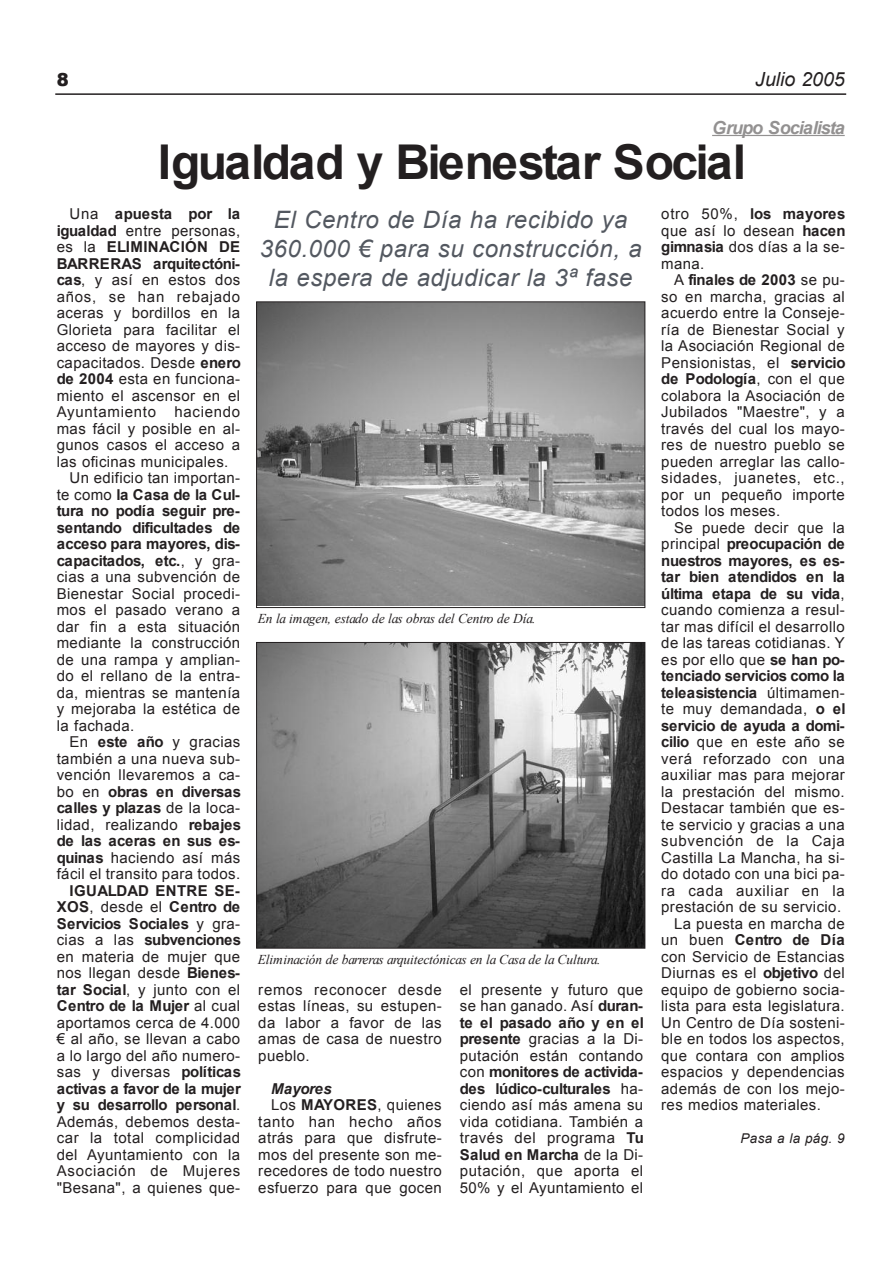
<style>
.page{position:relative;width:893px;height:1263px;background:#fff}
.page>*{position:absolute;margin:0;border:0;box-sizing:border-box;transform-origin:0 0}
.t1{font:700 48px "Arial";letter-spacing:-.055em;color:#231f20}
.t2{font:italic 24px/28.8px "Arial";letter-spacing:.02em;color:#535860;text-align:center}
.t3{font:italic 19.5px "Arial";color:#231f20}
.t4{font:italic 700 18px "Arial";letter-spacing:-.055em;color:#939191}
.t5{font:900 18px "Arial";color:#231f20}
.t6{font:15px/16.5px "Arial";letter-spacing:.025em;color:#231f20;text-align:justify}
.t7{font:700 15px "Arial";letter-spacing:-.03em;color:#231f20}
.t8{font:15px "Arial";letter-spacing:.045em;color:#231f20}
.t9{font:700 15px "Arial";color:#231f20}
.t10{font:700 15px "Arial";letter-spacing:.025em;color:#231f20}
.t11{font:700 15px "Arial";letter-spacing:-.01em;color:#231f20}
.t12{font:italic 700 15px "Arial";color:#231f20}
.t13{font:italic 13.5px "Times New Roman";letter-spacing:-.01em;color:#231f20}
.t14{font:italic 13.5px "Arial";letter-spacing:.025em;color:#231f20}
.s1{font-weight:700}
.s2{font-weight:400}
</style>
<div class="page">
<hr style="left:55px;top:93px;width:791px;height:2px;background:#231f20">
<img style="left:258px;top:303px;width:385px;height:303px">
<div style="left:256px;top:301px;width:389px;height:307px;border:1px solid #231f20"></div>
<img style="left:258px;top:644px;width:385px;height:302px">
<div style="left:256px;top:642px;width:389px;height:306px;border:1px solid #231f20"></div>
<hr style="left:712px;top:135px;width:133px;height:1px;background:#939191">
<p class="t5" style="left:57px;top:66px;width:14px">8</p>
<h3 class="t3" style="left:755px;top:69px;width:91px">Julio 2005</h3>
<p class="t4" style="left:712px;top:117px;width:134px">Grupo Socialista</p>
<h1 class="t1" style="left:158px;top:136px;width:590px">Igualdad y Bienestar Social</h1>
<h2 class="t2" style="left:260px;top:205px;width:383px">El Centro de Día ha recibido ya<br>360.000 € para su construcción, a la espera de adjudicar la 3ª fase</h2>
<p class="t6" style="left:661px;top:206px;width:186px">otro 50%, <span class="s1">los mayores </span>que así lo desean <span class="s1">hacen gimnasia</span> dos días a la se&shy;mana.</p>
<p class="t6" style="left:661px;top:272px;width:186px;text-indent:13px">A <span class="s1">finales de 2003</span> se pu&shy;so en marcha, gracias al acuerdo entre la Conseje&shy;ría de Bienestar Social y la Asociación Regional de Pensionistas, el <span class="s1">servicio de Podología</span>, con el que colabora la Asociación de Jubilados "Maestre", y a través del cual los mayo&shy;res de nuestro pueblo se pueden arreglar las callo&shy;sidades, juanetes, etc., por un pequeño importe todos los meses.</p>
<p class="t6" style="left:674px;top:519px;width:172px">Se puede decir que la</p>
<p class="t7" style="left:661px;top:535px;width:185px"><span class="s2">principal</span> preocupación de</p>
<p class="t7" style="left:661px;top:552px;width:185px">nuestros mayores, es es-</p>
<p class="t7" style="left:661px;top:568px;width:185px">tar bien atendidos en la</p>
<p class="t7" style="left:661px;top:585px;width:185px">última etapa de su vida<span class="s2">,</span></p>
<p class="t6" style="left:661px;top:602px;width:185px">cuando comienza a resul-</p>
<p class="t6" style="left:661px;top:618px;width:185px">tar mas difícil el desarrollo</p>
<p class="t6" style="left:661px;top:635px;width:185px">de las tareas cotidianas. Y</p>
<p class="t6" style="left:661px;top:651px;width:185px">es por ello que <span class="s1">se han po-</span></p>
<p class="t7" style="left:661px;top:667px;width:185px">tenciado servicios como la</p>
<p class="t7" style="left:661px;top:684px;width:185px">teleasistencia <span class="s2">últimamen-</span></p>
<p class="t6" style="left:661px;top:701px;width:186px">te muy demandada, <span class="s1">o el</span></p>
<p class="t7" style="left:661px;top:717px;width:185px">servicio de ayuda a domi-</p>
<p class="t6" style="left:661px;top:734px;width:185px"><span class="s1">cilio</span> que en este año se</p>
<p class="t6" style="left:661px;top:750px;width:185px">verá reforzado con una</p>
<p class="t6" style="left:661px;top:767px;width:185px">auxiliar mas para mejorar</p>
<p class="t6" style="left:661px;top:783px;width:185px">la prestación del mismo.</p>
<p class="t6" style="left:661px;top:800px;width:185px">Destacar también que es-</p>
<p class="t6" style="left:661px;top:816px;width:185px">te servicio y gracias a una</p>
<p class="t8" style="left:661px;top:832px;width:185px">subvención de la Caja</p>
<p class="t6" style="left:661px;top:849px;width:185px">Castilla La Mancha, ha si-</p>
<p class="t6" style="left:661px;top:866px;width:185px">do dotado con una bici pa-</p>
<p class="t8" style="left:661px;top:882px;width:185px">ra cada auxiliar en la</p>
<p class="t6" style="left:661px;top:899px;width:181px">prestación de su servicio.</p>
<p class="t6" style="left:674px;top:915px;width:172px">La puesta en marcha de</p>
<p class="t9" style="left:661px;top:931px;width:185px"><span class="s2">un buen</span> Centro de Día</p>
<p class="t6" style="left:661px;top:948px;width:185px">con Servicio de Estancias</p>
<p class="t6" style="left:661px;top:965px;width:185px">Diurnas es el <span class="s1">objetivo</span> del</p>
<p class="t6" style="left:661px;top:981px;width:185px">equipo de gobierno socia-</p>
<p class="t6" style="left:661px;top:998px;width:185px">lista para esta legislatura.</p>
<p class="t6" style="left:661px;top:1014px;width:185px">Un Centro de Día sosteni-</p>
<p class="t6" style="left:661px;top:1031px;width:185px">ble en todos los aspectos,</p>
<p class="t6" style="left:661px;top:1047px;width:185px">que contara con amplios</p>
<p class="t6" style="left:661px;top:1064px;width:185px">espacios y dependencias</p>
<p class="t6" style="left:661px;top:1080px;width:185px">además de con los mejo-</p>
<p class="t6" style="left:661px;top:1097px;width:161px">res medios materiales.</p>
<p class="t14" style="left:741px;top:1131px;width:106px">Pasa a la pág. 9</p>
<p class="t11" style="left:70px;top:205px;width:172px"><span class="s2">Una</span> apuesta por la</p>
<p class="t6" style="left:57px;top:222px;width:185px"><span class="s1">igualdad</span> entre personas,</p>
<p class="t10" style="left:57px;top:238px;width:185px"><span class="s2">es la</span> ELIMINACIÓN DE</p>
<p class="t7" style="left:57px;top:255px;width:185px">BARRERAS arquitectóni-</p>
<p class="t6" style="left:57px;top:272px;width:185px"><span class="s1">cas</span>, y así en estos dos</p>
<p class="t8" style="left:57px;top:288px;width:185px">años, se han rebajado</p>
<p class="t6" style="left:57px;top:305px;width:185px">aceras y bordillos en la</p>
<p class="t6" style="left:57px;top:321px;width:185px">Glorieta para facilitar el</p>
<p class="t6" style="left:57px;top:338px;width:185px">acceso de mayores y dis-</p>
<p class="t6" style="left:57px;top:354px;width:186px">capacitados. Desde <span class="s1">enero</span></p>
<p class="t6" style="left:57px;top:371px;width:185px"><span class="s1">de 2004</span> esta en funciona-</p>
<p class="t6" style="left:57px;top:387px;width:185px">miento el ascensor en el</p>
<p class="t8" style="left:57px;top:403px;width:185px">Ayuntamiento haciendo</p>
<p class="t6" style="left:57px;top:420px;width:185px">mas fácil y posible en al-</p>
<p class="t6" style="left:57px;top:437px;width:185px">gunos casos el acceso a</p>
<p class="t6" style="left:57px;top:453px;width:173px">las oficinas municipales.</p>
<p class="t6" style="left:70px;top:470px;width:172px">Un edificio tan importan-</p>
<p class="t7" style="left:57px;top:486px;width:185px"><span class="s2">te como</span> la Casa de la Cul-</p>
<p class="t7" style="left:57px;top:502px;width:185px">tura no podía seguir pre-</p>
<p class="t7" style="left:57px;top:519px;width:185px">sentando dificultades de</p>
<p class="t7" style="left:57px;top:535px;width:185px">acceso para mayores, dis-</p>
<p class="t7" style="left:57px;top:552px;width:185px">capacitados, etc.<span class="s2">, y gra-</span></p>
<p class="t6" style="left:57px;top:569px;width:185px">cias a una subvención de</p>
<p class="t6" style="left:57px;top:585px;width:185px">Bienestar Social procedi-</p>
<p class="t6" style="left:57px;top:602px;width:185px">mos el pasado verano a</p>
<p class="t6" style="left:57px;top:618px;width:185px">dar fin a esta situación</p>
<p class="t6" style="left:57px;top:635px;width:185px">mediante la construcción</p>
<p class="t6" style="left:57px;top:651px;width:185px">de una rampa y amplian-</p>
<p class="t6" style="left:57px;top:668px;width:185px">do el rellano de la entra-</p>
<p class="t6" style="left:57px;top:684px;width:185px">da, mientras se mantenía</p>
<p class="t6" style="left:57px;top:701px;width:185px">y mejoraba la estética de</p>
<p class="t6" style="left:57px;top:717px;width:79px">la fachada.</p>
<p class="t6" style="left:70px;top:734px;width:172px">En <span class="s1">este año</span> y gracias</p>
<p class="t6" style="left:57px;top:750px;width:185px">también a una nueva sub-</p>
<p class="t6" style="left:57px;top:767px;width:185px">vención llevaremos a ca-</p>
<p class="t7" style="left:57px;top:783px;width:186px"><span class="s2">bo en</span> obras en diversas</p>
<p class="t9" style="left:57px;top:799px;width:185px">calles y plazas <span class="s2">de la loca-</span></p>
<p class="t6" style="left:57px;top:816px;width:186px">lidad, realizando <span class="s1">rebajes</span></p>
<p class="t9" style="left:57px;top:832px;width:185px">de las aceras en sus es-</p>
<p class="t6" style="left:57px;top:849px;width:185px"><span class="s1">quinas</span> haciendo así más</p>
<p class="t6" style="left:57px;top:866px;width:185px">fácil el transito para todos.</p>
<p class="t6" style="left:57px;top:882px;width:186px;text-indent:13px"><span class="s1">IGUALDAD ENTRE SE-XOS</span>, desde el <span class="s1">Centro de Servicios Sociales</span> y gra&shy;cias a las <span class="s1">subvenciones </span>en materia de mujer que nos llegan desde <span class="s1">Bienes&shy;tar Social</span>, y junto con el <span class="s1">Centro de la Mujer</span> al cual aportamos cerca de 4.000 € al año, se llevan a cabo a lo largo del año numero&shy;sas y diversas <span class="s1">políticas activas a favor de la mujer y su desarrollo personal</span>.<br>Además, debemos desta&shy;car la total complicidad del Ayuntamiento con la Asociación de Mujeres "Besana", a quienes que-</p>
<p class="t13" style="left:258px;top:611px;width:279px">En la imagen, estado de las obras del Centro de Día.</p>
<p class="t13" style="left:258px;top:952px;width:344px">Eliminación de barreras arquitectónicas en la Casa de la Cultura.</p>
<p class="t6" style="left:460px;top:981px;width:186px">el presente y futuro que se han ganado. Así <span class="s1">duran&shy;te el pasado año y en el presente</span> gracias a la Di&shy;putación están contando con <span class="s1">monitores de activida&shy;des lúdico-culturales</span> ha&shy;ciendo así más amena su vida cotidiana. También a través del programa <span class="s1">Tu Salud en Marcha</span> de la Di&shy;putación, que aporta el 50% y el Ayuntamiento el</p>
<p class="t6" style="left:258px;top:981px;width:185px">remos reconocer desde estas líneas, su estupen&shy;da labor a favor de las amas de casa de nuestro pueblo.</p>
<p class="t12" style="left:271px;top:1080px;width:62px">Mayores</p>
<p class="t6" style="left:271px;top:1097px;width:172px">Los <span class="s1">MAYORES</span>, quienes</p>
<p class="t8" style="left:258px;top:1113px;width:185px">tanto han hecho años</p>
<p class="t6" style="left:258px;top:1130px;width:185px">atrás para que disfrute-</p>
<p class="t6" style="left:258px;top:1146px;width:185px">mos del presente son me-</p>
<p class="t6" style="left:258px;top:1163px;width:185px">recedores de todo nuestro</p>
<p class="t6" style="left:258px;top:1179px;width:185px">esfuerzo para que gocen</p>
</div>
